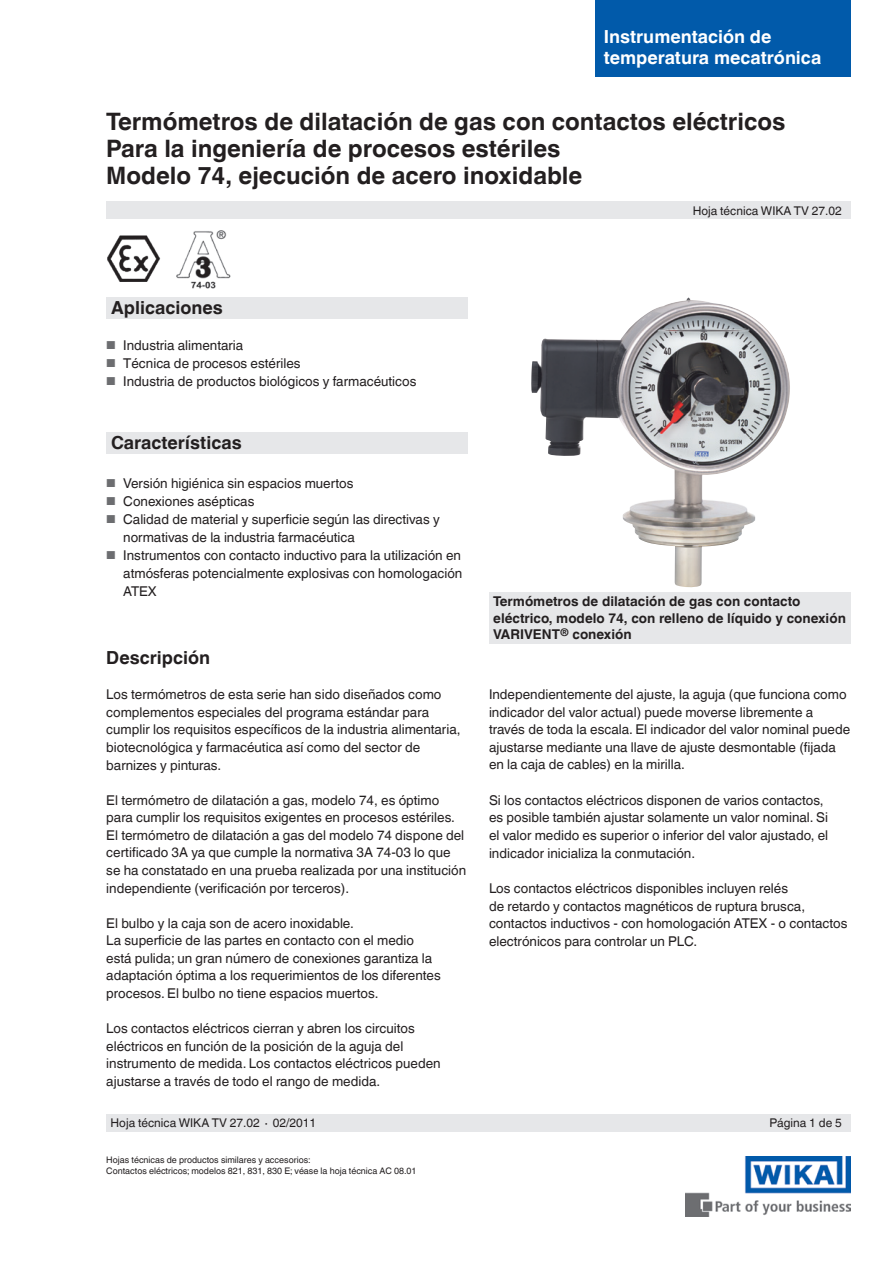
<style>
.page{position:relative;width:893px;height:1263px;background:#fff}
.page>*{position:absolute;margin:0;border:0;box-sizing:border-box;transform-origin:0 0}
.t1{font:700 24px/27px "Helvetica World";color:#231f20}
.t2{font:700 18px/21px "Helvetica World";color:#fff}
.t3{font:700 18px "Helvetica World";color:#231f20}
.t4{font:13.5px/17.7px "Helvetica World";color:#231f20}
.t5{font:700 13.5px/16.5px "Helvetica World";color:#231f20}
.t6{font:12px "Helvetica World";color:#231f20}
.t7{font:9px/10.5px "Helvetica World";color:#231f20}
.s1{font-size:11.55px;color:#6c6d70}
</style>
<div class="page">
<div style="left:106px;top:298px;width:362px;height:21px;background:#e6e7e9"></div>
<img style="left:685px;top:1157px;width:165px;height:59px">
<div style="left:106px;top:202px;width:744px;height:17px;background:#e6e7e9"></div>
<div style="left:106px;top:1114px;width:744px;height:17px;background:#e6e7e9"></div>
<div style="left:595px;top:0;width:255px;height:77px;background:#015aaa"></div>
<div style="left:106px;top:432px;width:362px;height:21px;background:#e6e7e9"></div>
<div style="left:489px;top:592px;width:361px;height:51px;background:#e6e7e9"></div>
<img style="left:531px;top:297px;width:259px;height:291px">
<img style="left:176px;top:230px;width:55px;height:59px">
<img style="left:107px;top:235px;width:54px;height:47px">
<h2 class="t2" style="left:604px;top:26px;width:219px">Instrumentación de temperatura mecatrónica</h2>
<h1 class="t1" style="left:106px;top:108px;width:681px">Termómetros de dilatación de gas con contactos eléctricos<br>Para la ingeniería de procesos estériles<br>Modelo 74, ejecución de acero inoxidable</h1>
<p class="t6" style="left:693px;top:204px;width:151px">Hoja técnica WIKA TV 27.02</p>
<h2 class="t3" style="left:111px;top:297px;width:113px">Aplicaciones</h2>
<p class="t4" style="left:106px;top:336px;width:139px"><span class="s1">■</span> Industria alimentaria</p>
<p class="t4" style="left:106px;top:354px;width:196px"><span class="s1">■</span> Técnica de procesos estériles</p>
<p class="t4" style="left:106px;top:372px;width:312px"><span class="s1">■</span> Industria de productos biológicos y farmacéuticos</p>
<h2 class="t3" style="left:111px;top:432px;width:132px">Características</h2>
<p class="t4" style="left:106px;top:474px;width:249px"><span class="s1">■</span> Versión higiénica sin espacios muertos</p>
<p class="t4" style="left:106px;top:492px;width:150px"><span class="s1">■</span> Conexiones asépticas</p>
<p class="t4" style="left:123px;top:510px;width:318px;text-indent:-17px"><span class="s1">■</span> Calidad de material y superficie según las directivas y normativas de la industria farmacéutica</p>
<p class="t4" style="left:123px;top:546px;width:340px;text-align:justify;text-indent:-17px"><span class="s1">■</span> Instrumentos con contacto inductivo para la utilización en atmósferas potencialmente explosivas con homologación ATEX</p>
<h2 class="t3" style="left:106px;top:647px;width:105px">Descripción</h2>
<p class="t4" style="left:106px;top:686px;width:356px">Los termómetros de esta serie han sido diseñados como complementos especiales del programa estándar para cumplir los requisitos específicos de la industria alimentaria, biotecnológica y farmacéutica así como del sector de barnizes y pinturas.</p>
<p class="t4" style="left:106px;top:791px;width:361px">El termómetro de dilatación a gas, modelo 74, es óptimo para cumplir los requisitos exigentes en procesos estériles.<br>El termómetro de dilatación a gas del modelo 74 dispone del certificado 3A ya que cumple la normativa 3A 74-03 lo que se ha constatado en una prueba realizada por una institución independiente (verificación por terceros).</p>
<p class="t4" style="left:106px;top:914px;width:336px">El bulbo y la caja son de acero inoxidable.<br>La superficie de las partes en contacto con el medio está pulida; un gran número de conexiones garantiza la adaptación óptima a los requerimientos de los diferentes procesos. El bulbo no tiene espacios muertos.</p>
<p class="t4" style="left:106px;top:1019px;width:336px">Los contactos eléctricos cierran y abren los circuitos eléctricos en función de la posición de la aguja del instrumento de medida. Los contactos eléctricos pueden ajustarse a través de todo el rango de medida.</p>
<p class="t5" style="left:493px;top:593px;width:354px">Termómetros de dilatación de gas con contacto eléctrico, modelo 74, con relleno de líquido y conexión<br>VARIVENT<sup>®</sup> conexión</p>
<p class="t4" style="left:489px;top:685px;width:363px">Independientemente del ajuste, la aguja (que funciona como indicador del valor actual) puede moverse libremente a través de toda la escala. El indicador del valor nominal puede ajustarse mediante una llave de ajuste desmontable (fijada en la caja de cables) en la mirilla.</p>
<p class="t4" style="left:489px;top:791px;width:341px">Si los contactos eléctricos disponen de varios contactos, es posible también ajustar solamente un valor nominal. Si el valor medido es superior o inferior del valor ajustado, el indicador inicializa la conmutación.</p>
<p class="t4" style="left:489px;top:879px;width:360px">Los contactos eléctricos disponibles incluyen relés<br>de retardo y contactos magnéticos de ruptura brusca, contactos inductivos - con homologación ATEX - o contactos electrónicos para controlar un PLC.</p>
<p class="t6" style="left:111px;top:1116px;width:207px">Hoja técnica WIKA TV 27.02 ∙ 02/2011</p>
<p class="t6" style="left:769px;top:1116px;width:74px">Página 1 de 5</p>
<p class="t7" style="left:106px;top:1155px;width:312px">Hojas técnicas de productos similares y accesorios:<br>Contactos eléctricos; modelos 821, 831, 830 E; véase la hoja técnica AC 08.01</p>
</div>
